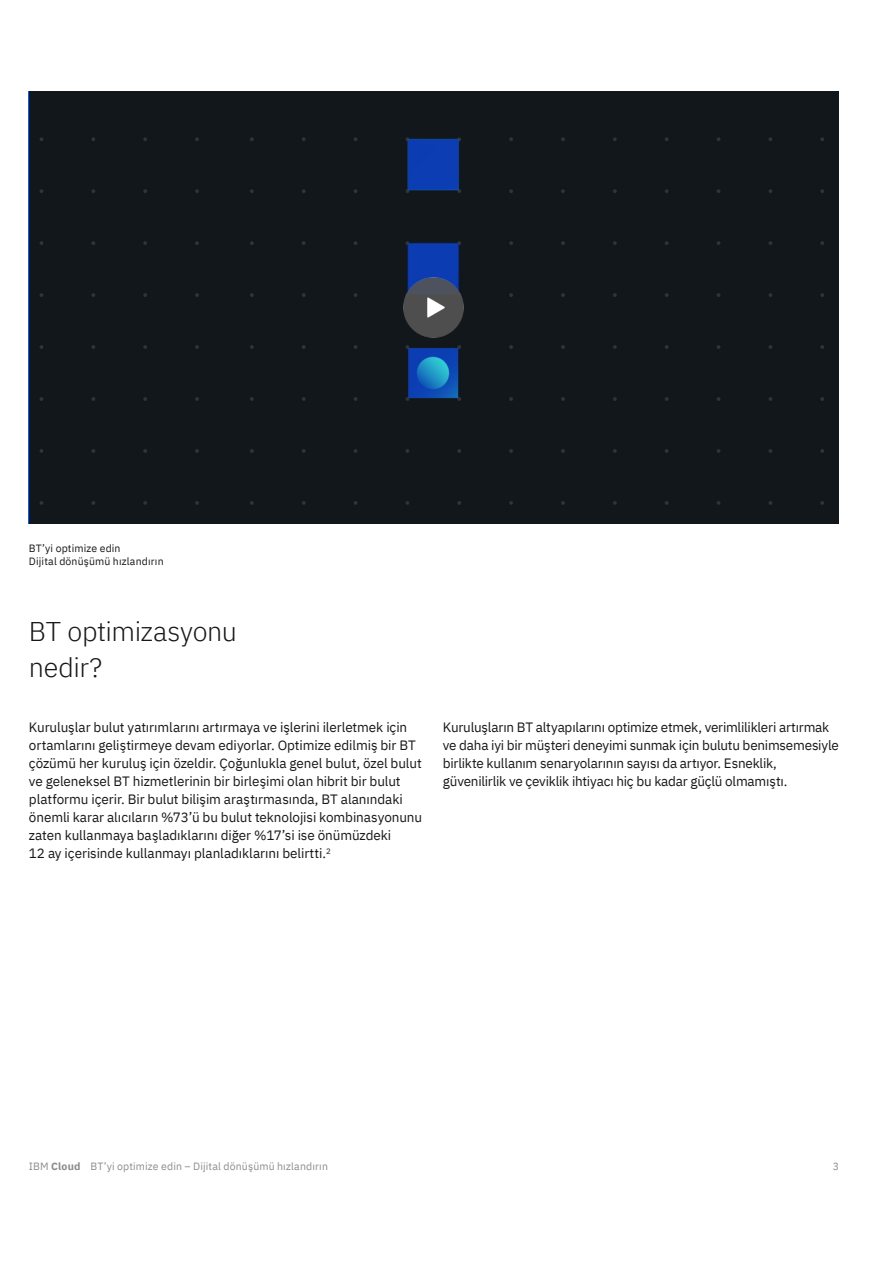
<style>
.page{position:relative;width:893px;height:1263px;background:#fff}
.page>*{position:absolute;margin:0;border:0;box-sizing:border-box;transform-origin:0 0}
.Pagehead{font:300 27px/36px "IBM Plex Sans";letter-spacing:-.015em;color:#171717}
.Body{font:13.5px/18px "IBM Plex Sans";letter-spacing:-.01em;color:#171717}
.t1{font:10.5px "IBM Plex Sans";letter-spacing:.015em;color:#8c8c8c}
.Left2{font:10.5px "IBM Plex Sans";letter-spacing:.015em;color:#171717}
.s1{font-weight:700}
</style>
<div class="page">
<div style="left:29px;top:91px;width:809px;height:432px;background:#12171b"></div>
<img style="left:404px;top:277px;width:60px;height:60px">
<p class="Left2" style="left:29px;top:540px;width:93px">BT’yi optimize edin</p>
<p class="Left2" style="left:29px;top:553px;width:136px">Dijital dönüşümü hızlandırın</p>
<p class="Pagehead" style="left:29px;top:611px;width:210px">BT optimizasyonu nedir?</p>
<p class="Body" style="left:29px;top:717px;width:395px">Kuruluşlar bulut yatırımlarını artırmaya ve işlerini ilerletmek için ortamlarını geliştirmeye devam ediyorlar. Optimize edilmiş bir BT çözümü her kuruluş için özeldir. Çoğunlukla genel bulut, özel bulut ve geleneksel BT hizmetlerinin bir birleşimi olan hibrit bir bulut platformu içerir. Bir bulut bilişim araştırmasında, BT alanındaki önemli karar alıcıların %73’ü bu bulut teknolojisi kombinasyonunu zaten kullanmaya başladıklarını diğer %17’si ise önümüzdeki<br>12 ay içerisinde kullanmayı planladıklarını belirtti.<sup>2</sup></p>
<p class="Body" style="left:443px;top:717px;width:397px">Kuruluşların BT altyapılarını optimize etmek, verimlilikleri artırmak ve daha iyi bir müşteri deneyimi sunmak için bulutu benimsemesiyle birlikte kullanım senaryolarının sayısı da artıyor. Esneklik, güvenilirlik ve çeviklik ihtiyacı hiç bu kadar güçlü olmamıştı.</p>
<p class="t1" style="left:29px;top:1158px;width:301px">IBM <span class="s1">Cloud</span> BT’yi optimize edin – Dijital dönüşümü hızlandırın</p>
<p class="t1" style="left:833px;top:1158px;width:8px">3</p>
</div>
